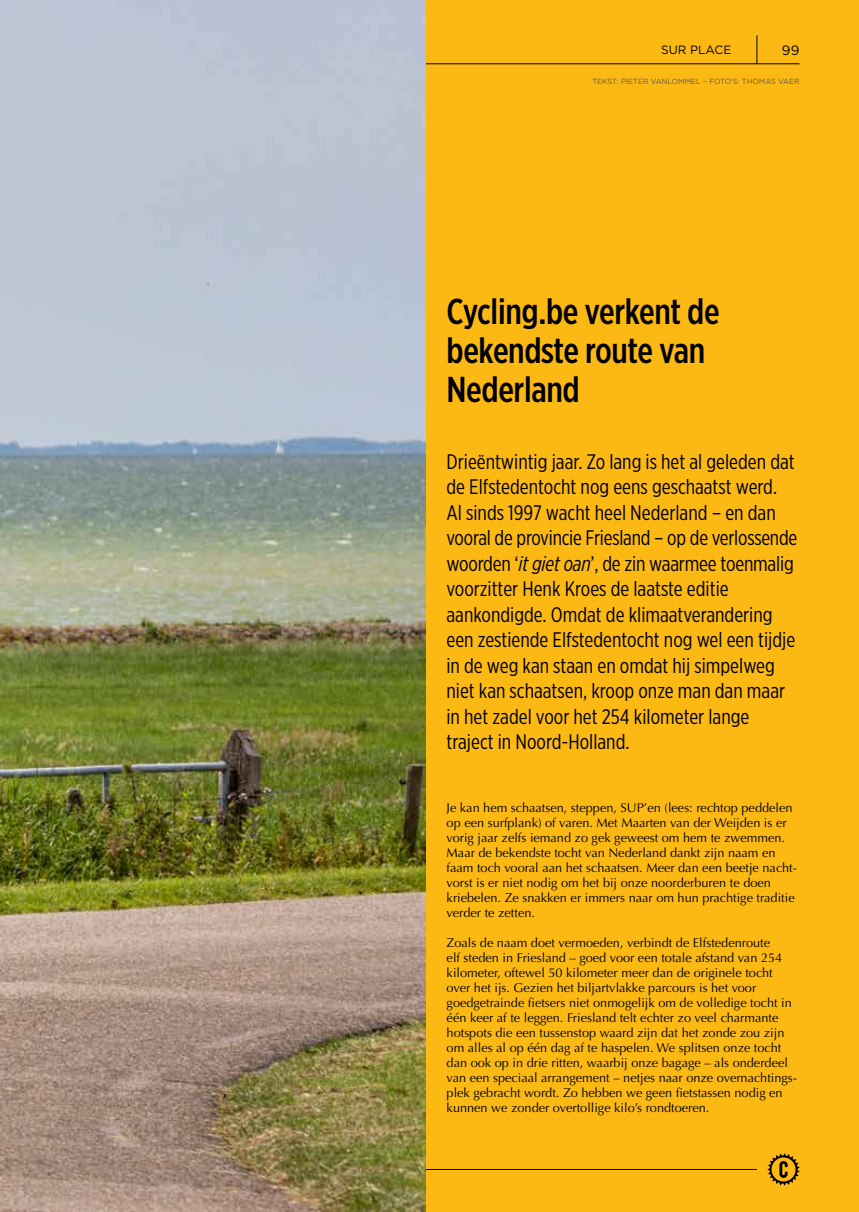
<style>
.page{position:relative;width:859px;height:1212px;background:#fff}
.page>*{position:absolute;margin:0;border:0;box-sizing:border-box;transform-origin:0 0}
.t1{font:500 36px/39px "Gotham X Narrow";letter-spacing:-.01em;color:#000}
.t2{font:21px/25.5px "Gotham X Narrow";color:#000}
.t3{font:13.5px "Gotham HTF";color:#000}
.t4{font:12.75px/15px "Optima";color:#000}
.t5{font:12px "Gotham HTF";color:#000}
.t6{font:7.5px "Gotham HTF";color:#58595b}
.s1{font-style:italic}
</style>
<div class="page">
<div style="left:425px;top:0;width:434px;height:1212px;background:#fdb913"></div>
<hr style="left:0;top:63px;width:799px;height:1px;background:#000">
<svg style="left:756px;top:35px;width:1px;height:29px"></svg>
<hr style="left:0;top:1169px;width:757px;height:1px;background:#000">
<svg style="left:768px;top:1153px;width:31px;height:32px"></svg>
<img style="left:0;top:0;width:425px;height:1212px">
<p class="t5" style="left:661px;top:43px;width:72px">SUR PLACE</p>
<p class="t3" style="left:782px;top:43px;width:19px">99</p>
<p class="t6" style="left:592px;top:77px;width:209px">TEKST: PIETER VANLOMMEL – FOTO’S: THOMAS VAER</p>
<h1 class="t1" style="left:446px;top:292px;width:275px">Cycling.be verkent de bekendste route van<br>Nederland</h1>
<p class="t2" style="left:446px;top:448px;width:352px">Drieëntwintig jaar. Zo lang is het al geleden dat de Elfstedentocht nog eens geschaatst werd.<br>Al sinds 1997 wacht heel Nederland – en dan vooral de provincie Friesland – op de verlossende woorden ‘<span class="s1">it giet oan</span>’, de zin waarmee toenmalig voorzitter Henk Kroes de laatste editie aankondigde. Omdat de klimaatverandering een zestiende Elfstedentocht nog wel een tijdje in de weg kan staan en omdat hij simpelweg niet kan schaatsen, kroop onze man dan maar in het zadel voor het 254 kilometer lange traject in Noord-Holland.</p>
<p class="t4" style="left:447px;top:800px;width:352px">Je kan hem schaatsen, steppen, SUP’en (lees: rechtop peddelen op een surfplank) of varen. Met Maarten van der Weijden is er vorig jaar zelfs iemand zo gek geweest om hem te zwemmen.<br>Maar de bekendste tocht van Nederland dankt zijn naam en faam toch vooral aan het schaatsen. Meer dan een beetje nacht&shy;vorst is er niet nodig om het bij onze noorderburen te doen kriebelen. Ze snakken er immers naar om hun prachtige traditie verder te zetten.</p>
<p class="t4" style="left:447px;top:935px;width:352px">Zoals de naam doet vermoeden, verbindt de Elfstedenroute<br>elf steden in Friesland – goed voor een totale afstand van 254 kilometer, oftewel 50 kilometer meer dan de originele tocht over het ijs. Gezien het biljartvlakke parcours is het voor goedgetrainde fietsers niet onmogelijk om de volledige tocht in één keer af te leggen. Friesland telt echter zo veel charmante hotspots die een tussenstop waard zijn dat het zonde zou zijn om alles al op één dag af te haspelen. We splitsen onze tocht dan ook op in drie ritten, waarbij onze bagage – als onderdeel van een speciaal arrangement – netjes naar onze overnachtings&shy;plek gebracht wordt. Zo hebben we geen fietstassen nodig en kunnen we zonder overtollige kilo’s rondtoeren.</p>
</div>
